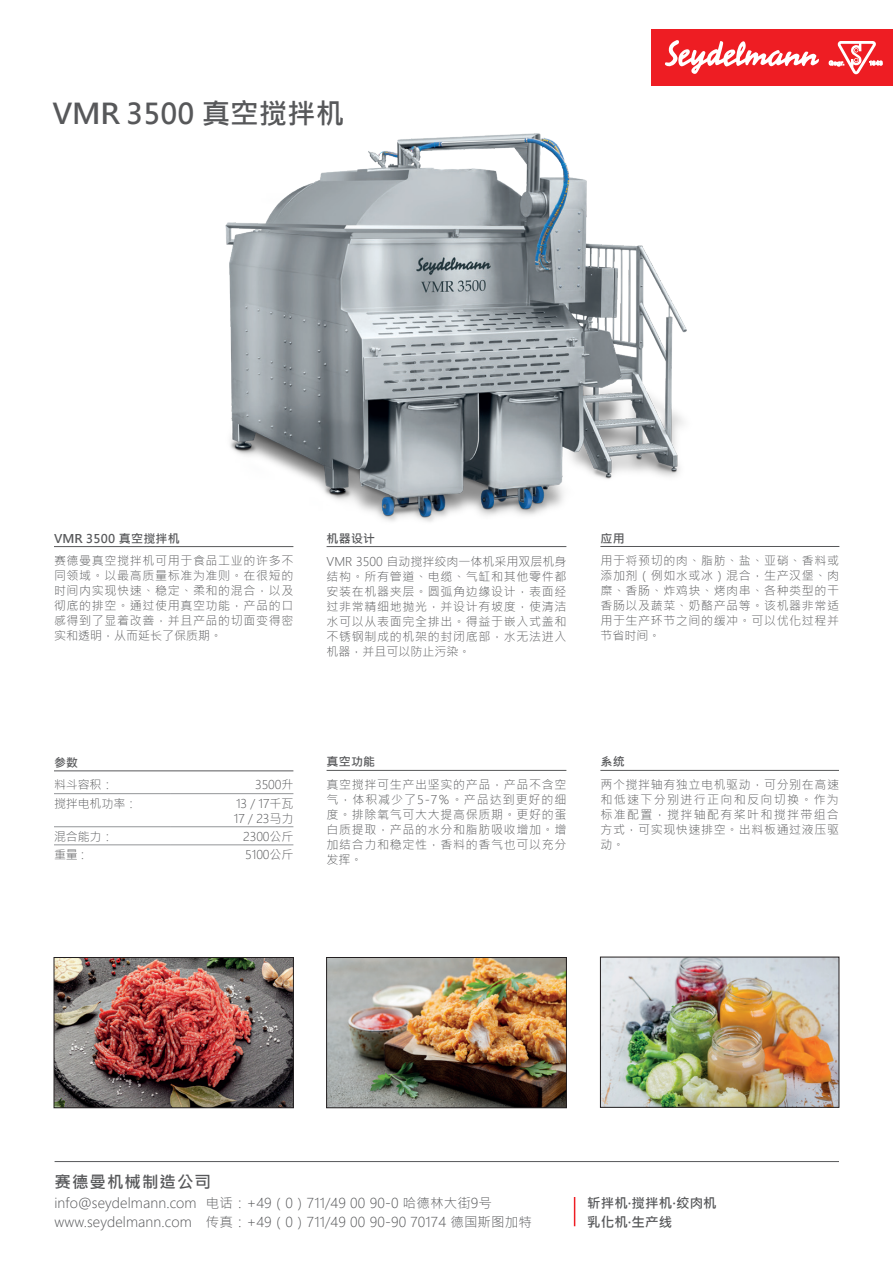
<style>
.page{position:relative;width:893px;height:1263px;background:#fff}
.page>*{position:absolute;margin:0;border:0;box-sizing:border-box;transform-origin:0 0}
.t1{font:700 28.5px "Microsoft Jheng Hei";color:#57585a}
.t2{font:700 16.5px "Microsoft Jheng Hei";letter-spacing:.06em;color:#57585a}
.t3{font:300 13.5px/19.5px "Microsoft Jheng Hei";letter-spacing:.01em;color:#57585a}
.t4{font:700 13.5px/19.5px "Microsoft Jheng Hei";letter-spacing:.01em;color:#57585a}
.t5{font:300 12px/15px "Microsoft Jheng Hei";letter-spacing:.055em;color:#57585a;text-align:justify}
.t6{font:700 12px "Microsoft Jheng Hei";letter-spacing:.02em;color:#57585a}
.t7{font:300 12px/15px "Microsoft Jheng Hei";letter-spacing:-.01em;color:#57585a}
</style>
<div class="page">
<img style="left:225px;top:133px;width:462px;height:389px">
<img style="left:56px;top:959px;width:236px;height:147px">
<div style="left:54px;top:957px;width:240px;height:151px;border:1px solid #231f20"></div>
<img style="left:328px;top:959px;width:237px;height:147px">
<div style="left:326px;top:957px;width:241px;height:151px;border:1px solid #231f20"></div>
<img style="left:602px;top:959px;width:235px;height:146px">
<hr style="left:600px;top:546px;width:239px;height:1px;background:#57585a">
<hr style="left:54px;top:546px;width:239px;height:1px;background:#57585a">
<hr style="left:327px;top:546px;width:239px;height:1px;background:#57585a">
<hr style="left:55px;top:1161px;width:784px;height:1px;background:#57585a">
<svg style="left:574px;top:1197px;width:1px;height:29px"></svg>
<hr style="left:54px;top:770px;width:239px;height:1px;background:#57585a">
<hr style="left:54px;top:793px;width:117px;height:1px;background:#939598">
<hr style="left:171px;top:793px;width:122px;height:1px;background:#939598">
<hr style="left:54px;top:844px;width:117px;height:1px;background:#939598">
<hr style="left:171px;top:844px;width:122px;height:1px;background:#939598">
<hr style="left:54px;top:826px;width:117px;height:1px;background:#939598">
<hr style="left:171px;top:826px;width:122px;height:1px;background:#939598">
<hr style="left:600px;top:770px;width:239px;height:1px;background:#57585a">
<hr style="left:327px;top:770px;width:239px;height:1px;background:#57585a">
<div style="left:651px;top:29px;width:242px;height:56px;background:#ee1d23"></div>
<svg style="left:665px;top:40px;width:154px;height:34px"></svg>
<svg style="left:829px;top:41px;width:53px;height:33px"></svg>
<h1 class="t1" style="left:53px;top:95px;width:293px">VMR 3500 真空搅拌机</h1>
<p class="t6" style="left:54px;top:531px;width:127px">VMR 3500 真空搅拌机</p>
<p class="t5" style="left:54px;top:553px;width:241px">赛德曼真空搅拌机可用于食品工业的许多不同领域。以最高质量标准为准则。在很短的时间内实现快速、稳定、柔和的混合，以及彻底的排空。通过使用真空功能，产品的口感得到了显着改善，并且产品的切面变得密实和透明，从而延长了保质期。</p>
<p class="t6" style="left:327px;top:531px;width:50px">机器设计</p>
<p class="t5" style="left:327px;top:554px;width:241px">VMR 3500 自动搅拌绞肉一体机采用双层机身结构。所有管道、电缆、气缸和其他零件都安装在机器夹层。圆弧角边缘设计，表面经过非常精细地抛光，并设计有坡度，使清洁水可以从表面完全排出。得益于嵌入式盖和不锈钢制成的机架的封闭底部，水无法进入机器，并且可以防止污染。</p>
<p class="t6" style="left:600px;top:531px;width:26px">应用</p>
<p class="t5" style="left:600px;top:553px;width:240px">用于将预切的肉、脂肪、盐、亚硝、香料或添加剂（例如水或冰）混合，生产汉堡、肉糜、香肠、炸鸡块、烤肉串、各种类型的干香肠以及蔬菜、奶酪产品等。该机器非常适用于生产环节之间的缓冲。可以优化过程并节省时间。</p>
<p class="t6" style="left:54px;top:755px;width:26px">参数</p>
<p class="t5" style="left:54px;top:777px;width:61px">料斗容积：</p>
<p class="t5" style="left:255px;top:777px;width:40px">3500升</p>
<p class="t5" style="left:54px;top:795px;width:85px">搅拌电机功率：</p>
<p class="t7" style="left:234px;top:795px;width:61px">13 / 17千瓦<br>17 / 23马力</p>
<p class="t5" style="left:54px;top:829px;width:61px">混合能力：</p>
<p class="t5" style="left:243px;top:829px;width:52px">2300公斤</p>
<p class="t5" style="left:54px;top:847px;width:32px">重量 :</p>
<p class="t5" style="left:245px;top:847px;width:50px">5100公斤</p>
<p class="t6" style="left:327px;top:754px;width:50px">真空功能</p>
<p class="t5" style="left:327px;top:777px;width:241px">真空搅拌可生产出坚实的产品，产品不含空气，体积减少了5-7％。产品达到更好的细度。排除氧气可大大提高保质期。更好的蛋白质提取，产品的水分和脂肪吸收增加。增加结合力和稳定性，香料的香气也可以充分发挥。</p>
<p class="t6" style="left:600px;top:754px;width:26px">系统</p>
<p class="t5" style="left:600px;top:777px;width:240px">两个搅拌轴有独立电机驱动，可分别在高速和低速下分别进行正向和反向切换。作为标准配置，搅拌轴配有桨叶和搅拌带组合方式，可实现快速排空。出料板通过液压驱动。</p>
<h2 class="t2" style="left:55px;top:1172px;width:158px">赛德曼机械制造公司</h2>
<p class="t3" style="left:54px;top:1193px;width:479px">info@seydelmann.com 电话：+49（0）711/49 00 90-0 哈德林大街9号www.seydelmann.com 传真：+49（0）711/49 00 90-90 70174 德国斯图加特</p>
<p class="t4" style="left:587px;top:1193px;width:131px">斩拌机·搅拌机·绞肉机乳化机·生产线</p>
</div>
